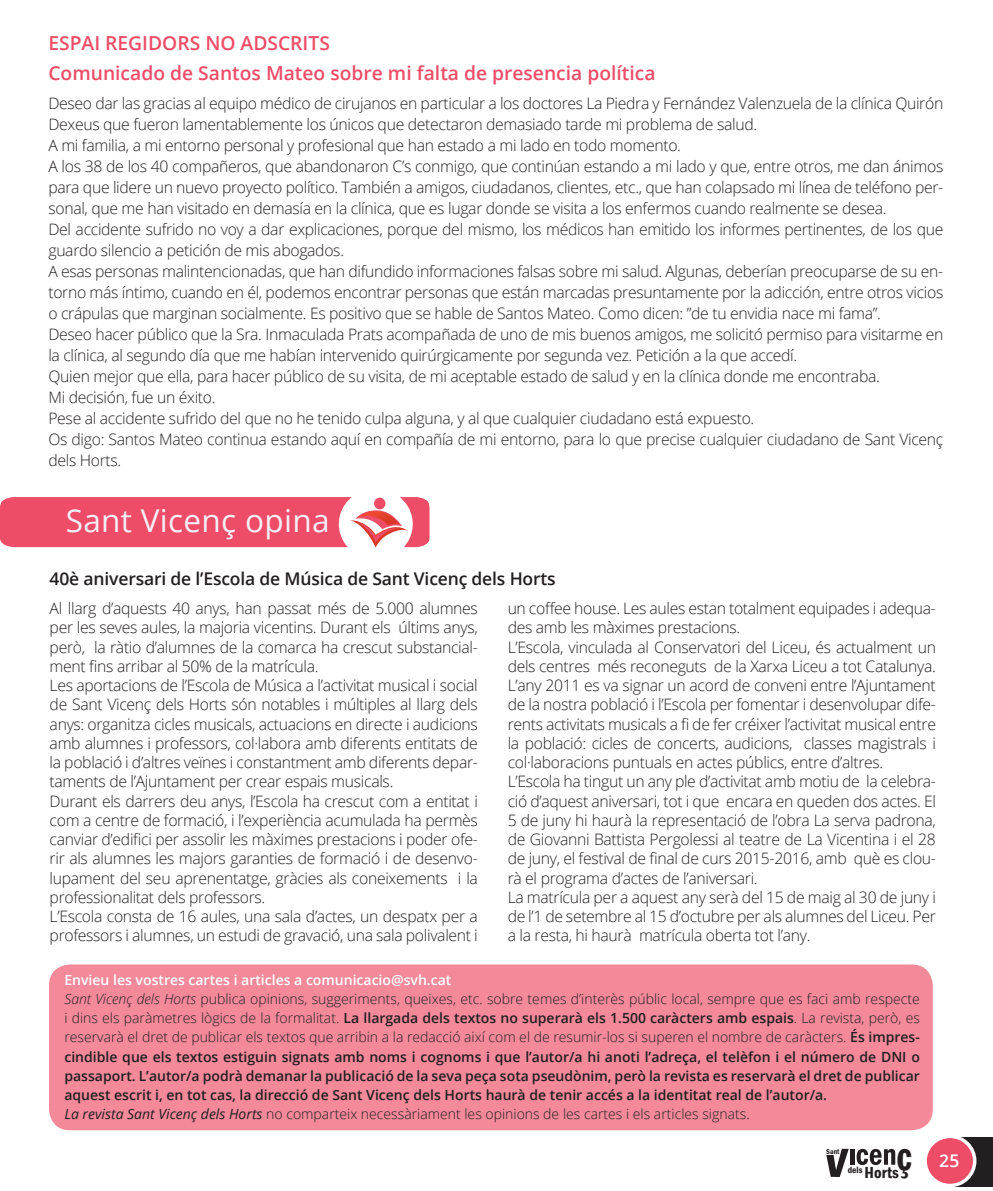
<style>
.page{position:relative;width:993px;height:1191px;background:#fff}
.page>*{position:absolute;margin:0;border:0;box-sizing:border-box;transform-origin:0 0}
.t1{font:42.35px "Franklin Gothic LT Demi Cmpr";color:#231f20;scale:.94 1}
.t2{font:31.5px "Open Sans";letter-spacing:.01em;color:#f4eff7}
.t3{font:600 19.25px "Open Sans";color:#ef4c67}
.t4{font:600 17.5px "Open Sans";letter-spacing:-.01em;color:#231f20}
.t5{font:600 17.5px "Open Sans";color:#fff}
.t6{font:600 condensed 16.45px "Franklin Gothic LT";color:#231f20}
.t7{font:300 15.75px/19.2px "Open Sans";letter-spacing:-.02em;color:#231f20}
.t8{font:600 14px/19.2px "Open Sans";color:#231f20}
.t9{font:600 condensed 7.52px "Franklin Gothic LT";color:#231f20}
.s1{color:#fff}
.s2{font-weight:300;font-style:italic}
.s3{font-weight:300}
.s4{font-weight:400;font-style:italic}
</style>
<div class="page">
<div style="left:849px;top:1149px;width:5px;height:15px;background:#231f20"></div>
<svg style="left:856px;top:1148px;width:38px;height:17px"></svg>
<svg style="left:826px;top:1148px;width:22px;height:29px"></svg>
<div style="left:950px;top:1137px;width:42px;height:49px;background:#231f20"></div>
<div style="left:924px;top:1136px;width:50px;height:49px;background:#ef4c67;border-radius:50%"></div>
<div style="left:923px;top:1134px;width:53px;height:53px;border:4px solid #fff;border-radius:50%"></div>
<svg style="left:0;top:497px;width:429px;height:51px;background:#f0647b"></svg>
<div style="left:49px;top:964px;width:883px;height:166px;background:#f4899a;border-radius:21px"></div>
<p class="t3" style="left:48px;top:29px;width:283px">ESPAI REGIDORS NO ADSCRITS</p>
<p class="t3" style="left:48px;top:60px;width:608px">Comunicado de Santos Mateo sobre mi falta de presencia política</p>
<p class="t7" style="left:48px;top:93px;width:896px;line-height:21px">Deseo dar las gracias al equipo médico de cirujanos en particular a los doctores La Piedra y Fernández Valenzuela de la clínica Quirón Dexeus que fueron lamentablemente los únicos que detectaron demasiado tarde mi problema de salud.<br>A mi familia, a mi entorno personal y profesional que han estado a mi lado en todo momento.<br>A los 38 de los 40 compañeros, que abandonaron C’s conmigo, que continúan estando a mi lado y que, entre otros, me dan ánimos para que lidere un nuevo proyecto político. También a amigos, ciudadanos, clientes, etc., que han colapsado mi línea de teléfono per&shy;sonal, que me han visitado en demasía en la clínica, que es lugar donde se visita a los enfermos cuando realmente se desea.<br>Del accidente sufrido no voy a dar explicaciones, porque del mismo, los médicos han emitido los informes pertinentes, de los que guardo silencio a petición de mis abogados.<br>A esas personas malintencionadas, que han difundido informaciones falsas sobre mi salud. Algunas, deberían preocuparse de su en&shy;torno más íntimo, cuando en él, podemos encontrar personas que están marcadas presuntamente por la adicción, entre otros vicios o crápulas que marginan socialmente. Es positivo que se hable de Santos Mateo. Como dicen: ”de tu envidia nace mi fama”.<br>Deseo hacer público que la Sra. Inmaculada Prats acompañada de uno de mis buenos amigos, me solicitó permiso para visitarme en la clínica, al segundo día que me habían intervenido quirúrgicamente por segunda vez. Petición a la que accedí.<br>Quien mejor que ella, para hacer público de su visita, de mi aceptable estado de salud y en la clínica donde me encontraba.<br>Mi decisión, fue un éxito.<br>Pese al accidente sufrido del que no he tenido culpa alguna, y al que cualquier ciudadano está expuesto.<br>Os digo: Santos Mateo continua estando aquí en compañía de mi entorno, para lo que precise cualquier ciudadano de Sant Vicenç dels Horts.</p>
<h2 class="t2" style="left:66px;top:499px;width:265px">Sant Vicenç opina</h2>
<p class="t4" style="left:50px;top:566px;width:507px">40è aniversari de l’Escola de Música de Sant Vicenç dels Horts</p>
<p class="t7" style="left:50px;top:598px;width:429px">Al llarg d’aquests 40 anys, han passat més de 5.000 alumnes per les seves aules, la majoria vicentins. Durant els últims anys, però, la ràtio d’alumnes de la comarca ha crescut substancial&shy;ment fins arribar al 50% de la matrícula.<br>Les aportacions de l’Escola de Música a l’activitat musical i social de Sant Vicenç dels Horts són notables i múltiples al llarg dels anys: organitza cicles musicals, actuacions en directe i audicions amb alumnes i professors, col·labora amb diferents entitats de la població i d’altres veïnes i constantment amb diferents depar&shy;taments de l’Ajuntament per crear espais musicals.<br>Durant els darrers deu anys, l’Escola ha crescut com a entitat i com a centre de formació, i l’experiència acumulada ha permès canviar d’edifici per assolir les màximes prestacions i poder ofe&shy;rir als alumnes les majors garanties de formació i de desenvo&shy;lupament del seu aprenentatge, gràcies als coneixements i la professionalitat dels professors.<br>L’Escola consta de 16 aules, una sala d’actes, un despatx per a professors i alumnes, un estudi de gravació, una sala polivalent i</p>
<p class="t7" style="left:507px;top:598px;width:430px">un coffee house. Les aules estan totalment equipades i adequa&shy;des amb les màximes prestacions.<br>L’Escola, vinculada al Conservatori del Liceu, és actualment un dels centres més reconeguts de la Xarxa Liceu a tot Catalunya.<br>L’any 2011 es va signar un acord de conveni entre l’Ajuntament de la nostra població i l’Escola per fomentar i desenvolupar dife&shy;rents activitats musicals a fi de fer créixer l’activitat musical entre la població: cicles de concerts, audicions, classes magistrals i col·laboracions puntuals en actes públics, entre d’altres.<br>L’Escola ha tingut un any ple d’activitat amb motiu de la celebra&shy;ció d’aquest aniversari, tot i que encara en queden dos actes. El 5 de juny hi haurà la representació de l’obra La serva padrona, de Giovanni Battista Pergolessi al teatre de La Vicentina i el 28 de juny, el festival de final de curs 2015-2016, amb què es clou&shy;rà el programa d’actes de l’aniversari.<br>La matrícula per a aquest any serà del 15 de maig al 30 de juny i de l’1 de setembre al 15 d’octubre per als alumnes del Liceu. Per a la resta, hi haurà matrícula oberta tot l’any.</p>
<p class="t8" style="left:64px;top:969px;width:856px"><span class="s1">Envieu les vostres cartes i articles a comunicacio@svh.cat<br></span><span class="s2">Sant Vicenç dels Horts</span> <span class="s3">publica opinions, suggeriments, queixes, etc. sobre temes d’interès públic local, sempre que es faci amb respecte i dins els paràmetres lògics de la formalitat.</span> La llargada dels textos no superarà els 1.500 caràcters amb espais<span class="s3">. La revista, però, es reservarà el dret de publicar els textos que arribin a la redacció així com el de resumir-los si superen el nombre de caràcters.</span> És impres&shy;cindible que els textos estiguin signats amb noms i cognoms i que l’autor/a hi anoti l’adreça, el telèfon i el número de DNI o passaport. L’autor/a podrà demanar la publicació de la seva peça sota pseudònim, però la revista es reservarà el dret de publicar aquest escrit i, en tot cas, la direcció de Sant Vicenç dels Horts haurà de tenir accés a la identitat real de l’autor/a.<br><span class="s4">La revista Sant Vicenç dels Horts</span> <span class="s3">no comparteix necessàriament les opinions de les cartes i els articles signats.</span></p>
<p class="t9" style="left:826px;top:1147px;width:15px">Sant</p>
<h1 class="t1" style="left:896px;top:1133px;width:17px">ç</h1>
<p class="t5" style="left:938px;top:1148px;width:22px">25</p>
<p class="t6" style="left:847px;top:1162px;width:53px"><sup>dels</sup> Horts</p>
</div>
